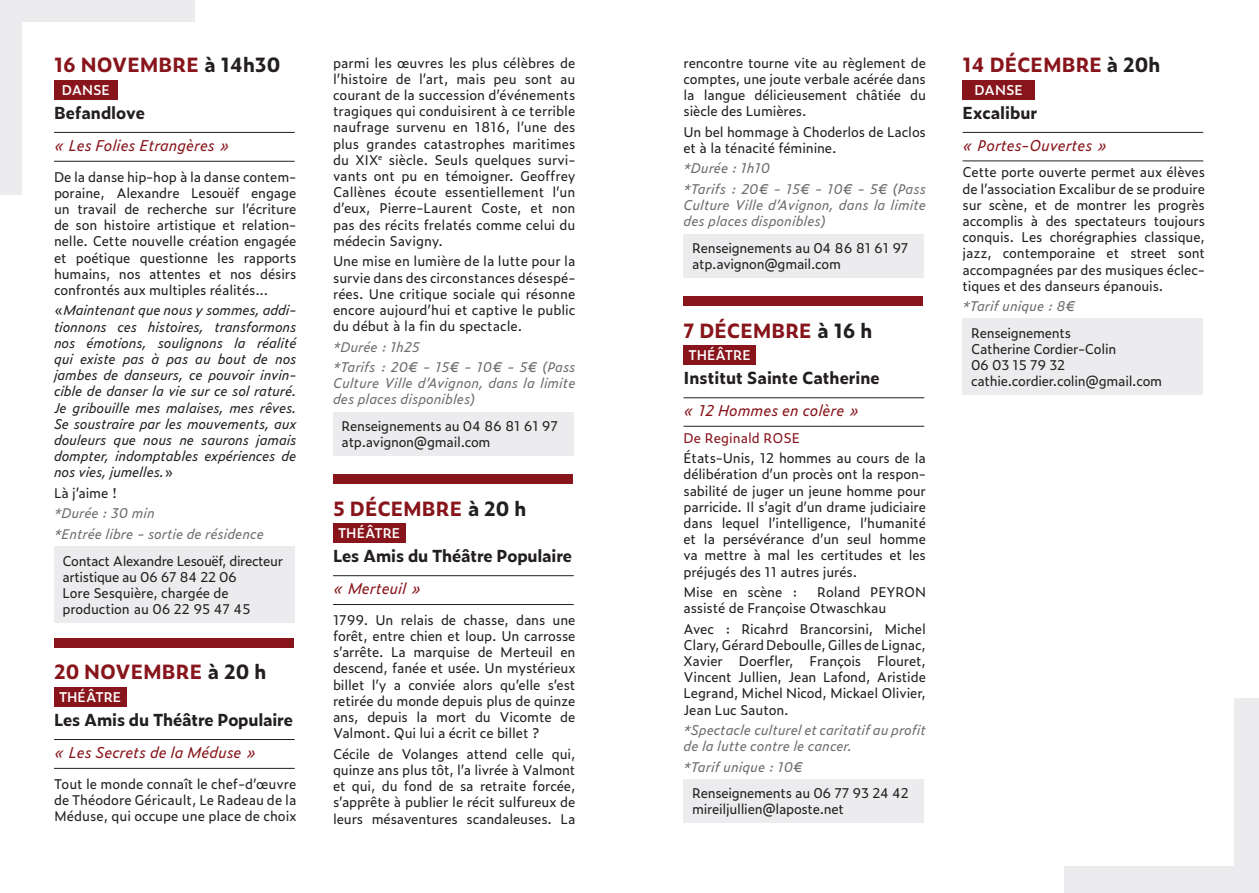
<style>
.page{position:relative;width:1259px;height:893px;background:#fff}
.page>*{position:absolute;margin:0;border:0;box-sizing:border-box;transform-origin:0 0}
.t1{font:700 19.5px "Zeitung Pro";color:#87151b}
.t2{font:700 16.5px "Zeitung Pro";letter-spacing:-.01em;color:#231f20}
.t3{font:italic 15px "Zeitung Pro";color:#87151b}
.t4{font:13.5px/16.2px "Zeitung Pro";letter-spacing:-.01em;color:#231f20;text-align:justify}
.t5{font:italic 13.5px/16.2px "Zeitung Pro";letter-spacing:-.01em;color:#231f20;text-align:justify}
.t6{font:italic 13.5px/16.2px "Zeitung Pro";color:#6c6d70;text-align:justify}
.t7{font:13.5px/16.2px "Zeitung Pro";letter-spacing:-.03em;color:#231f20}
.t8{font:600 13.5px "Zeitung Pro";color:#fff}
.t9{font:13.5px "Zeitung Pro";color:#87151b}
.s1{color:#231f20}
.s2{font-style:normal}
</style>
<div class="page">
<div style="left:0;top:0;width:195px;height:195px;background:#ececee"></div>
<div style="left:22px;top:22px;width:182px;height:182px;background:#fff"></div>
<div style="left:1064px;top:698px;width:195px;height:195px;background:#ececee"></div>
<div style="left:1020px;top:653px;width:213px;height:213px;background:#fff"></div>
<div style="left:54px;top:80px;width:64px;height:19px;background:#87151b"></div>
<hr style="left:54px;top:132px;width:241px;height:1px;background:#231f20">
<hr style="left:54px;top:161px;width:241px;height:1px;background:#231f20">
<div style="left:54px;top:547px;width:241px;height:76px;background:#ececee"></div>
<div style="left:54px;top:638px;width:239px;height:9px;background:#87151b"></div>
<div style="left:54px;top:687px;width:72px;height:19px;background:#87151b"></div>
<hr style="left:54px;top:739px;width:241px;height:1px;background:#231f20">
<hr style="left:54px;top:768px;width:241px;height:1px;background:#231f20">
<div style="left:683px;top:234px;width:241px;height:43px;background:#ececee"></div>
<div style="left:683px;top:297px;width:239px;height:9px;background:#87151b"></div>
<div style="left:683px;top:345px;width:73px;height:20px;background:#87151b"></div>
<hr style="left:683px;top:397px;width:241px;height:1px;background:#231f20">
<hr style="left:683px;top:426px;width:241px;height:1px;background:#231f20">
<div style="left:683px;top:779px;width:241px;height:44px;background:#ececee"></div>
<div style="left:333px;top:412px;width:241px;height:43px;background:#ececee"></div>
<div style="left:333px;top:475px;width:239px;height:9px;background:#87151b"></div>
<div style="left:333px;top:523px;width:72px;height:20px;background:#87151b"></div>
<hr style="left:333px;top:575px;width:241px;height:1px;background:#231f20">
<hr style="left:333px;top:604px;width:241px;height:1px;background:#231f20">
<div style="left:962px;top:80px;width:73px;height:19px;background:#87151b"></div>
<hr style="left:962px;top:132px;width:241px;height:1px;background:#231f20">
<hr style="left:962px;top:161px;width:241px;height:1px;background:#231f20">
<div style="left:962px;top:319px;width:241px;height:76px;background:#ececee"></div>
<p class="t1" style="left:54px;top:50px;width:228px">16 NOVEMBRE <span class="s1">à 14h30</span></p>
<p class="t8" style="left:62px;top:80px;width:50px">DANSE</p>
<p class="t2" style="left:54px;top:100px;width:92px">Befandlove</p>
<p class="t3" style="left:54px;top:134px;width:177px">« Les Folies Etrangères »</p>
<p class="t4" style="left:54px;top:168px;width:244px">De la danse hip-hop à la danse contem&shy;poraine, Alexandre Lesouëf engage un travail de recherche sur l’écriture de son histoire artistique et relation&shy;nelle. Cette nouvelle création engagée et poétique questionne les rapports humains, nos attentes et nos désirs confrontés aux multiples réalités...</p>
<p class="t5" style="left:54px;top:302px;width:244px"><span class="s2">«</span>Maintenant que nous y sommes, addi&shy;tionnons ces histoires, transformons nos émotions, soulignons la réalité qui existe pas à pas au bout de nos jambes de danseurs, ce pouvoir invin&shy;cible de danser la vie sur ce sol raturé.<br>Je gribouille mes malaises, mes rêves.<br>Se soustraire par les mouvements, aux douleurs que nous ne saurons jamais dompter, indomptables expériences de nos vies, jumelles.<span class="s2">»</span></p>
<p class="t4" style="left:54px;top:484px;width:64px">Là j’aime !</p>
<p class="t6" style="left:54px;top:505px;width:102px">*Durée : 30 min</p>
<p class="t6" style="left:54px;top:525px;width:211px">*Entrée libre - sortie de résidence</p>
<p class="t7" style="left:63px;top:552px;width:222px">Contact Alexandre Lesouëf, directeur artistique au 06 67 84 22 06<br>Lore Sesquière, chargée de production au 06 22 95 47 45</p>
<p class="t1" style="left:54px;top:657px;width:214px">20 NOVEMBRE <span class="s1">à 20 h</span></p>
<p class="t8" style="left:59px;top:687px;width:64px">THÉÂTRE</p>
<p class="t2" style="left:54px;top:707px;width:240px">Les Amis du Théâtre Populaire</p>
<p class="t3" style="left:54px;top:741px;width:204px">« Les Secrets de la Méduse »</p>
<p class="t4" style="left:54px;top:775px;width:244px">Tout le monde connaît le chef-d’œuvre de Théodore Géricault, Le Radeau de la Méduse, qui occupe une place de choix</p>
<p class="t4" style="left:333px;top:54px;width:244px">parmi les œuvres les plus célèbres de l’histoire de l’art, mais peu sont au courant de la succession d’événements tragiques qui conduisirent à ce terrible naufrage survenu en 1816, l’une des plus grandes catastrophes maritimes du XIX<sup>e</sup> siècle. Seuls quelques survi&shy;vants ont pu en témoigner. Geoffrey Callènes écoute essentiellement l’un d’eux, Pierre-Laurent Coste, et non pas des récits frelatés comme celui du médecin Savigny.</p>
<p class="t4" style="left:333px;top:253px;width:244px">Une mise en lumière de la lutte pour la survie dans des circonstances désespé&shy;rées. Une critique sociale qui résonne encore aujourd’hui et captive le public du début à la fin du spectacle.</p>
<p class="t6" style="left:333px;top:338px;width:88px">*Durée : 1h25</p>
<p class="t6" style="left:333px;top:358px;width:244px">*Tarifs : 20€ - 15€ - 10€ - 5€ (Pass Culture Ville d’Avignon, dans la limite des places disponibles)</p>
<p class="t4" style="left:341px;top:417px;width:218px">Renseignements au 04 86 81 61 97 atp.avignon@gmail.com</p>
<p class="t1" style="left:333px;top:493px;width:195px">5 DÉCEMBRE <span class="s1">à 20 h</span></p>
<p class="t8" style="left:338px;top:523px;width:64px">THÉÂTRE</p>
<p class="t2" style="left:333px;top:543px;width:240px">Les Amis du Théâtre Populaire</p>
<p class="t3" style="left:333px;top:577px;width:90px">« Merteuil »</p>
<p class="t4" style="left:333px;top:611px;width:244px">1799. Un relais de chasse, dans une forêt, entre chien et loup. Un carrosse s’arrête. La marquise de Merteuil en descend, fanée et usée. Un mystérieux billet l’y a conviée alors qu’elle s’est retirée du monde depuis plus de quinze ans, depuis la mort du Vicomte de Valmont. Qui lui a écrit ce billet ?</p>
<p class="t4" style="left:333px;top:745px;width:244px">Cécile de Volanges attend celle qui, quinze ans plus tôt, l’a livrée à Valmont et qui, du fond de sa retraite forcée, s’apprête à publier le récit sulfureux de leurs mésaventures scandaleuses. La</p>
<p class="t4" style="left:683px;top:54px;width:244px">rencontre tourne vite au règlement de comptes, une joute verbale acérée dans la langue délicieusement châtiée du siècle des Lumières.</p>
<p class="t4" style="left:683px;top:123px;width:244px">Un bel hommage à Choderlos de Laclos et à la ténacité féminine.</p>
<p class="t6" style="left:683px;top:160px;width:88px">*Durée : 1h10</p>
<p class="t6" style="left:683px;top:180px;width:244px">*Tarifs : 20€ - 15€ - 10€ - 5€ (Pass Culture Ville d’Avignon, dans la limite des places disponibles)</p>
<p class="t4" style="left:692px;top:239px;width:218px">Renseignements au 04 86 81 61 97 atp.avignon@gmail.com</p>
<p class="t1" style="left:683px;top:315px;width:190px">7 DÉCEMBRE <span class="s1">à 16 h</span></p>
<p class="t8" style="left:688px;top:345px;width:64px">THÉÂTRE</p>
<p class="t2" style="left:683px;top:365px;width:198px">Institut Sainte Catherine</p>
<p class="t3" style="left:683px;top:399px;width:177px">« 12 Hommes en colère »</p>
<p class="t9" style="left:683px;top:427px;width:118px">De Reginald ROSE</p>
<p class="t4" style="left:683px;top:449px;width:244px">États-Unis, 12 hommes au cours de la délibération d’un procès ont la respon&shy;sabilité de juger un jeune homme pour parricide. Il s’agit d’un drame judiciaire dans lequel l’intelligence, l’humanité et la persévérance d’un seul homme va mettre à mal les certitudes et les préjugés des 11 autres jurés.</p>
<p class="t4" style="left:683px;top:583px;width:115px">Mise en scène :</p>
<p class="t4" style="left:683px;top:583px;width:244px;text-indent:134px">Roland PEYRON assisté de Françoise Otwaschkau</p>
<p class="t4" style="left:683px;top:620px;width:244px">Avec : Ricahrd Brancorsini, Michel Clary, Gérard Deboulle, Gilles de Lignac, Xavier Doerfler, François Flouret, Vincent Jullien, Jean Lafond, Aristide Legrand, Michel Nicod, Mickael Olivier, Jean Luc Sauton.</p>
<p class="t6" style="left:683px;top:721px;width:244px">*Spectacle culturel et caritatif au profit de la lutte contre le cancer.</p>
<p class="t6" style="left:683px;top:758px;width:121px">*Tarif unique : 10€</p>
<p class="t4" style="left:692px;top:785px;width:218px">Renseignements au 06 77 93 24 42 mireiljullien@laposte.net</p>
<p class="t1" style="left:962px;top:50px;width:199px">14 DÉCEMBRE <span class="s1">à 20h</span></p>
<p class="t8" style="left:974px;top:80px;width:50px">DANSE</p>
<p class="t2" style="left:962px;top:100px;width:76px">Excalibur</p>
<p class="t3" style="left:962px;top:134px;width:146px">« Portes-Ouvertes »</p>
<p class="t4" style="left:962px;top:164px;width:244px">Cette porte ouverte permet aux élèves de l’association Excalibur de se produire sur scène, et de montrer les progrès accomplis à des spectateurs toujours conquis. Les chorégraphies classique, jazz, contemporaine et street sont accompagnées par des musiques éclec&shy;tiques et des danseurs épanouis.</p>
<p class="t6" style="left:962px;top:297px;width:114px">*Tarif unique : 8€</p>
<p class="t4" style="left:971px;top:324px;width:193px;text-align:left">Renseignements<br>Catherine Cordier-Colin<br>06 03 15 79 32 cathie.cordier.colin@gmail.com</p>
</div>
